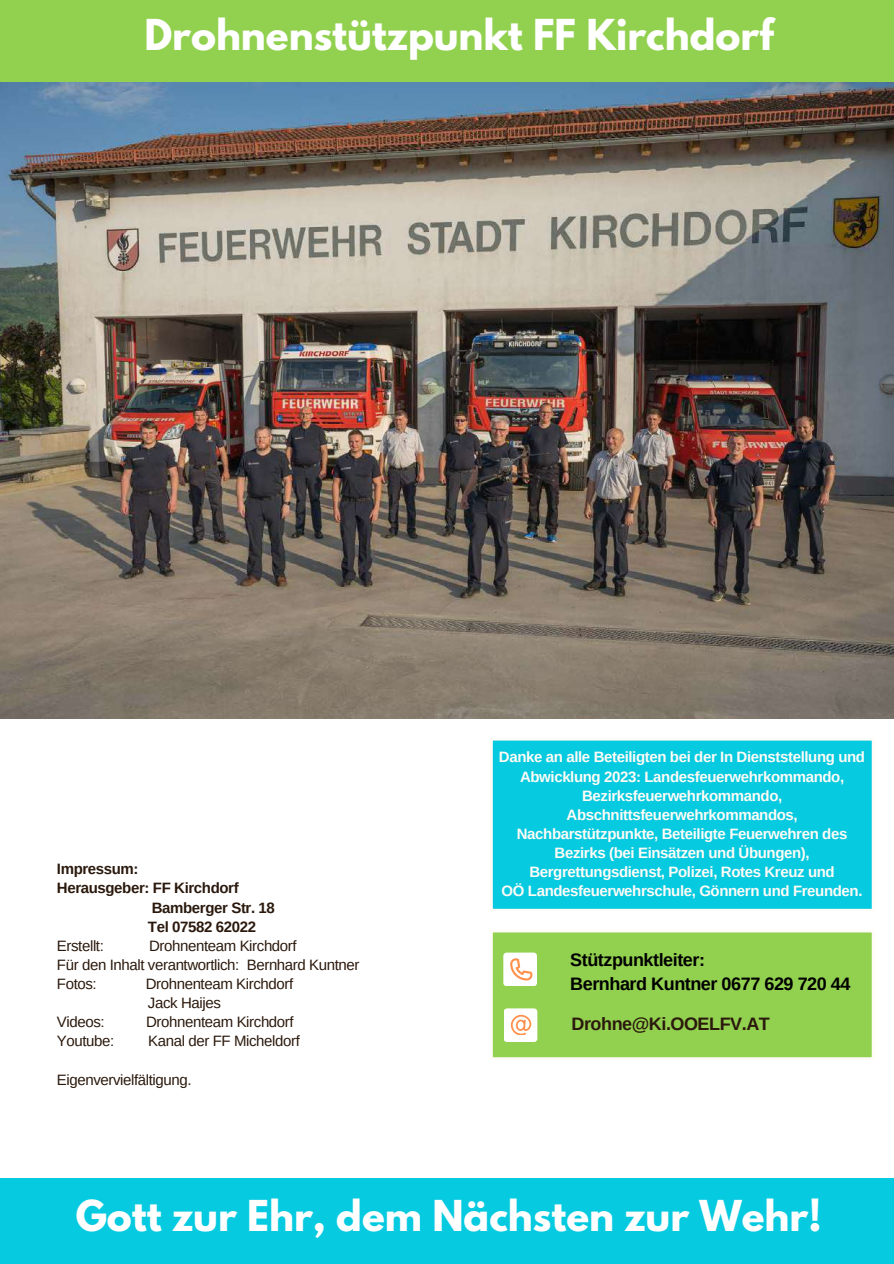
<style>
.page{position:relative;width:894px;height:1264px;background:#fff}
.page>*{position:absolute;margin:0;border:0;box-sizing:border-box;transform-origin:0 0}
.t1{font:700 37.8px "League Spartan";color:#fff}
.t2{font:700 18px/23.7px "Arimo";letter-spacing:-.025em;color:#000}
.t3{font:700 18px "Arimo";letter-spacing:-.025em;color:#2b190d}
.t4{font:700 15px/19.2px "Arimo";letter-spacing:-.025em;color:#fffbf6;text-align:center}
.t5{font:15px/19.2px "Arimo";letter-spacing:-.025em;color:#2b190d}
.t6{font:700 15px "Arimo";letter-spacing:-.025em;color:#2b190d}
</style>
<div class="page">
<div style="left:0;top:0;width:893px;height:82px;background:#92d14f"></div>
<img style="left:0;top:82px;width:893px;height:636px">
<div style="left:492px;top:932px;width:380px;height:126px;background:#92d14f"></div>
<div style="left:503px;top:952px;width:34px;height:34px;background:#fff;border-radius:3px"></div>
<div style="left:503px;top:1008px;width:34px;height:34px;background:#fff;border-radius:3px"></div>
<svg style="left:510px;top:1014px;width:21px;height:20px"></svg>
<svg style="left:510px;top:958px;width:22px;height:22px"></svg>
<div style="left:0;top:1177px;width:893px;height:86px;background:#06cae0"></div>
<div style="left:492px;top:740px;width:380px;height:169px;background:#06cae0"></div>
<h1 class="t1" style="left:144px;top:16px;width:630px">Drohnenstützpunkt FF Kirchdorf</h1>
<p class="t6" style="left:57px;top:860px;width:83px">Impressum:</p>
<p class="t6" style="left:57px;top:879px;width:183px">Herausgeber: FF Kirchdorf</p>
<p class="t6" style="left:152px;top:898px;width:125px">Bamberger Str. 18</p>
<p class="t6" style="left:148px;top:918px;width:110px">Tel 07582 62022</p>
<p class="t5" style="left:57px;top:936px;width:48px">Erstellt:</p>
<p class="t5" style="left:57px;top:936px;width:304px;text-indent:92px">Drohnenteam Kirchdorf<br>Für den Inhalt verantwortlich: Bernhard Kuntner<br>Fotos:</p>
<p class="t5" style="left:146px;top:974px;width:149px">Drohnenteam Kirchdorf<br>Jack Haijes</p>
<p class="t5" style="left:57px;top:1012px;width:49px">Videos:</p>
<p class="t5" style="left:146px;top:1012px;width:149px">Drohnenteam Kirchdorf</p>
<p class="t5" style="left:57px;top:1031px;width:59px">Youtube:</p>
<p class="t5" style="left:148px;top:1031px;width:153px">Kanal der FF Micheldorf</p>
<p class="t5" style="left:57px;top:1069px;width:136px">Eigenvervielfältigung.</p>
<p class="t4" style="left:499px;top:747px;width:367px">Danke an alle Beteiligten bei der In Dienststellung und Abwicklung 2023: Landesfeuerwehrkommando, Bezirksfeuerwehrkommando, Abschnittsfeuerwehrkommandos, Nachbarstützpunkte, Beteiligte Feuerwehren des Bezirks (bei Einsätzen und Übungen), Bergrettungsdienst, Polizei, Rotes Kreuz und<br>OÖ Landesfeuerwehrschule, Gönnern und Freunden.</p>
<p class="t2" style="left:570px;top:948px;width:281px">Stützpunktleiter:<br>Bernhard Kuntner 0677 629 720 44</p>
<p class="t3" style="left:571px;top:1013px;width:200px">Drohne@Ki.OOELFV.AT</p>
<h1 class="t1" style="left:76px;top:1196px;width:747px">Gott zur Ehr, dem Nächsten zur Wehr!</h1>
</div>
